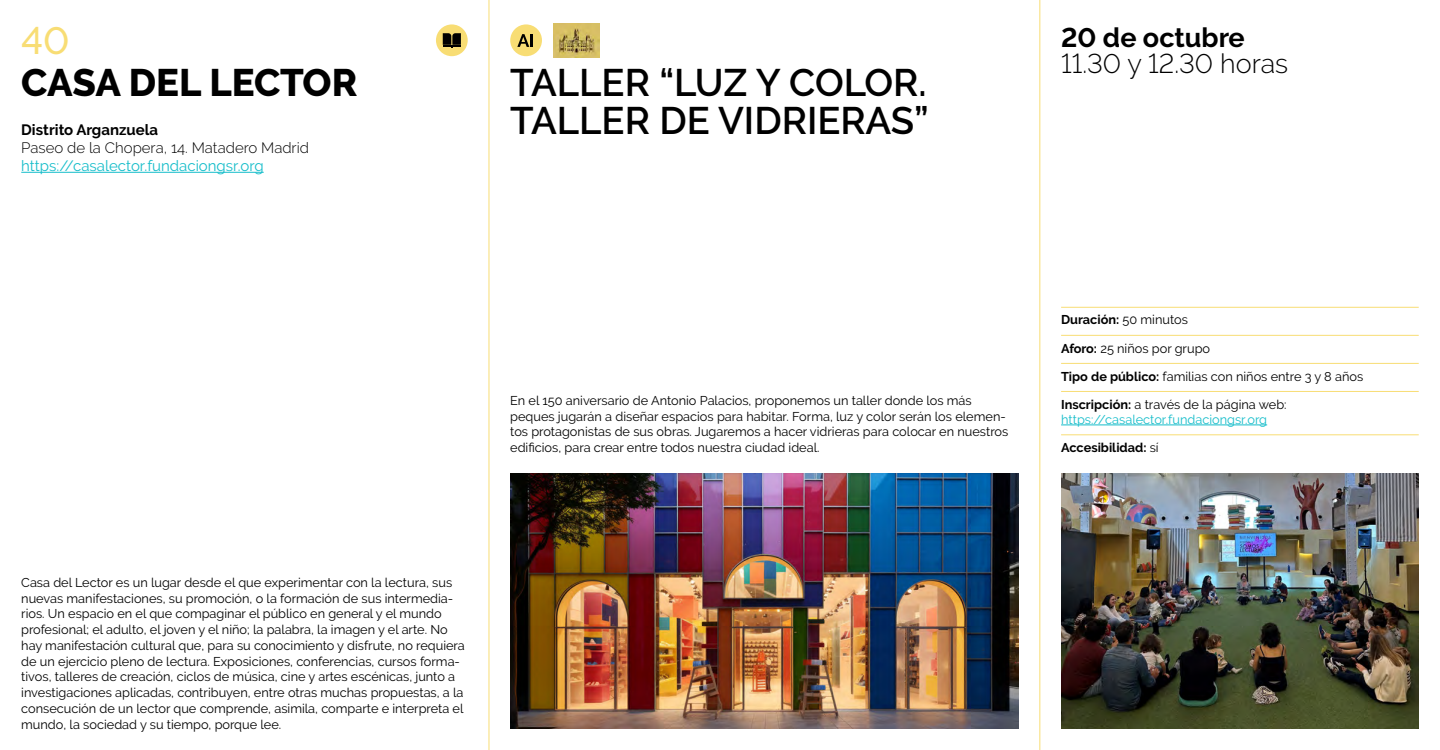
<style>
.page{position:relative;width:1440px;height:750px;background:#fff}
.page>*{position:absolute;margin:0;border:0;box-sizing:border-box;transform-origin:0 0}
.Titulo_Evento{font:600 38.25px/38.2px "Raleway";color:#000}
.Titulo_Espacio{font:800 38.25px "Raleway";letter-spacing:-.01em;color:#000}
.t1{font:500 38.25px "Raleway";color:#f8dd74}
.Horas_informacion{font:300 27px "Raleway";color:#000}
.Fecha_informacion{font:700 27px "Raleway";color:#000}
.web_lugar{font:15px "Raleway";color:#15bdca}
.Lugar_texto{font:300 15px "Raleway";color:#000}
.Nombre_distrito{font:700 15px "Raleway";color:#000}
.Parrafo_texto{font:12.75px/15.8px "Raleway";color:#000}
.datos_informacion{font:12.75px/15.3px "Raleway";color:#15bdca}
.datos_informacion-2{font:12.75px "Raleway";color:#000}
.datos_informacion-3{font:700 12.75px "Raleway";color:#000}
.s1{font-weight:400}
.s2{font-weight:700}
.s3{font-weight:700;color:#000}
.s4{color:#000}
</style>
<div class="page">
<hr style="left:489px;top:0;width:1px;height:750px;background:#f8dd74">
<hr style="left:1040px;top:0;width:1px;height:750px;background:#f8dd74">
<img style="left:1061px;top:473px;width:358px;height:256px">
<img style="left:510px;top:473px;width:509px;height:256px">
<hr style="left:21px;top:172px;width:243px;height:1px;background:#15bdca">
<hr style="left:1061px;top:307px;width:358px;height:1px;background:#f8dd74">
<hr style="left:1061px;top:335px;width:358px;height:1px;background:#f8dd74">
<hr style="left:1061px;top:363px;width:358px;height:1px;background:#f8dd74">
<hr style="left:1061px;top:391px;width:358px;height:1px;background:#f8dd74">
<hr style="left:1061px;top:425px;width:206px;height:1px;background:#15bdca">
<hr style="left:1061px;top:435px;width:358px;height:1px;background:#f8dd74">
<div style="left:436px;top:24px;width:32px;height:32px;background:#f8dd74;border-radius:50%"></div>
<svg style="left:443px;top:33px;width:18px;height:15px"></svg>
<div style="left:510px;top:24px;width:32px;height:32px;background:#f8dd74;border-radius:50%"></div>
<svg style="left:517px;top:34px;width:16px;height:13px"></svg>
<img style="left:554px;top:23px;width:45px;height:34px">
<h1 class="t1" style="left:21px;top:19px;width:50px">40</h1>
<p class="Titulo_Espacio" style="left:21px;top:61px;width:338px">CASA DEL LECTOR</p>
<p class="Nombre_distrito" style="left:21px;top:121px;width:138px">Distrito Arganzuela</p>
<p class="Lugar_texto" style="left:21px;top:139px;width:289px">Paseo de la Chopera, 14. Matadero Madrid</p>
<p class="web_lugar" style="left:21px;top:157px;width:244px">https://casalector.fundaciongsr.org</p>
<p class="Titulo_Evento" style="left:510px;top:63px;width:420px">TALLER “LUZ Y COLOR.<br>TALLER DE VIDRIERAS”</p>
<p class="Fecha_informacion" style="left:1061px;top:22px;width:185px">20 de octubre</p>
<p class="Horas_informacion" style="left:1061px;top:48px;width:229px">11.30 y 12.30 horas</p>
<p class="Parrafo_texto" style="left:510px;top:392px;width:500px">En el 150 aniversario de Antonio Palacios, proponemos un taller donde los más peques jugarán a diseñar espacios para habitar. Forma, luz y color serán los elemen&shy;tos protagonistas de sus obras. Jugaremos a hacer vidrieras para colocar en nuestros edificios, para crear entre todos nuestra ciudad ideal.</p>
<p class="Parrafo_texto" style="left:21px;top:575px;width:445px">Casa del Lector es un lugar desde el que experimentar con la lectura, sus nuevas manifestaciones, su promoción, o la formación de sus intermedia&shy;rios. Un espacio en el que compaginar el público en general y el mundo profesional; el adulto, el joven y el niño; la palabra, la imagen y el arte. No hay manifestación cultural que, para su conocimiento y disfrute, no requiera de un ejercicio pleno de lectura. Exposiciones, conferencias, cursos forma&shy;tivos, talleres de creación, ciclos de música, cine y artes escénicas, junto a investigaciones aplicadas, contribuyen, entre otras muchas propuestas, a la consecución de un lector que comprende, asimila, comparte e interpreta el mundo, la sociedad y su tiempo, porque lee.</p>
<p class="datos_informacion-3" style="left:1061px;top:313px;width:128px">Duración: <span class="s1">50 minutos</span></p>
<p class="datos_informacion-2" style="left:1061px;top:341px;width:151px"><span class="s2">Aforo:</span> 25 niños por grupo</p>
<p class="datos_informacion-2" style="left:1061px;top:369px;width:304px"><span class="s2">Tipo de público:</span> familias con niños entre 3 y 8 años</p>
<p class="datos_informacion" style="left:1061px;top:396px;width:227px"><span class="s3">Inscripción:</span> <span class="s4">a través de la página web: </span>https://casalector.fundaciongsr.org</p>
<p class="datos_informacion-3" style="left:1061px;top:440px;width:99px">Accesibilidad: <span class="s1">sí</span></p>
</div>
